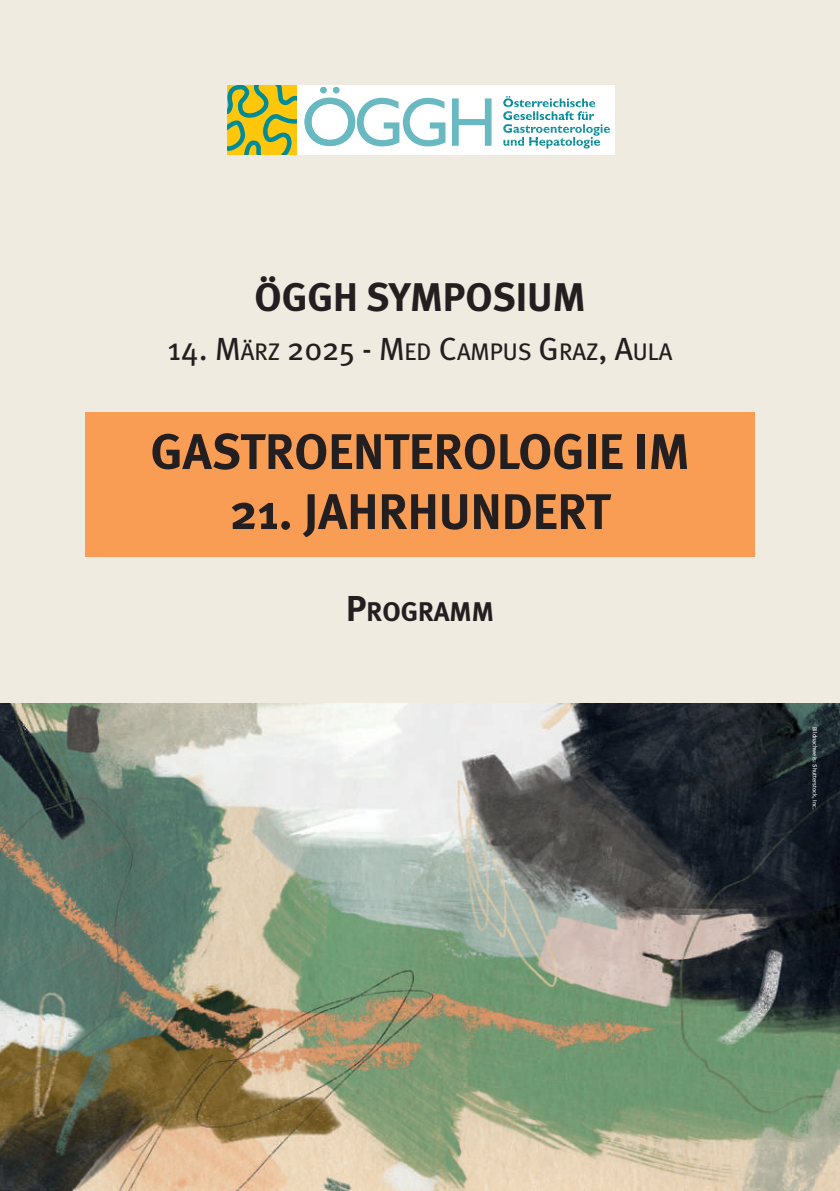
<style>
.page{position:relative;width:840px;height:1191px;background:#fff}
.page>*{position:absolute;margin:0;border:0;box-sizing:border-box;transform-origin:0 0}
.t1{font:700 50px "Meta";color:#231f20}
.t2{font:700 40px "Meta";color:#231f20}
.t3{font:700 27px "Meta";color:#231f20}
.t4{font:24px "Meta";color:#231f20}
.t5{font:6px "Meta";color:#fff}
.s1{font-size:32px}
.s2{font-size:36px}
</style>
<div class="page">
<div style="left:0;top:0;width:839px;height:706px;background:#efebe1"></div>
<div style="left:227px;top:85px;width:387px;height:69px;background:#fff"></div>
<svg style="left:227px;top:85px;width:69px;height:69px;background:#b1b436"></svg>
<svg style="left:304px;top:87px;width:141px;height:59px"></svg>
<svg style="left:452px;top:98px;width:39px;height:48px"></svg>
<svg style="left:503px;top:96px;width:106px;height:52px"></svg>
<div style="left:85px;top:413px;width:669px;height:144px;background:#f89d53"></div>
<img style="left:0;top:704px;width:839px;height:487px">
<p class="t2" style="left:254px;top:282px;width:332px">ÖGGH SYMPOSIUM</p>
<p class="t4" style="left:167px;top:342px;width:506px"><span class="s1">14. M</span>ÄRZ <span class="s1">2025 - M</span>ED <span class="s1">C</span>AMPUS <span class="s1">G</span>RAZ<span class="s1">, A</span>ULA</p>
<p class="t1" style="left:150px;top:432px;width:540px">GASTROENTEROLOGIE IM</p>
<p class="t1" style="left:229px;top:492px;width:382px">21. JAHRHUNDERT</p>
<p class="t3" style="left:346px;top:601px;width:149px"><span class="s2">P</span>ROGRAMM</p>
<p class="t5" style="left:816px;top:727px;width:84px;rotate:90deg">Bildnachweis: Shutterstock, Inc.</p>
</div>
